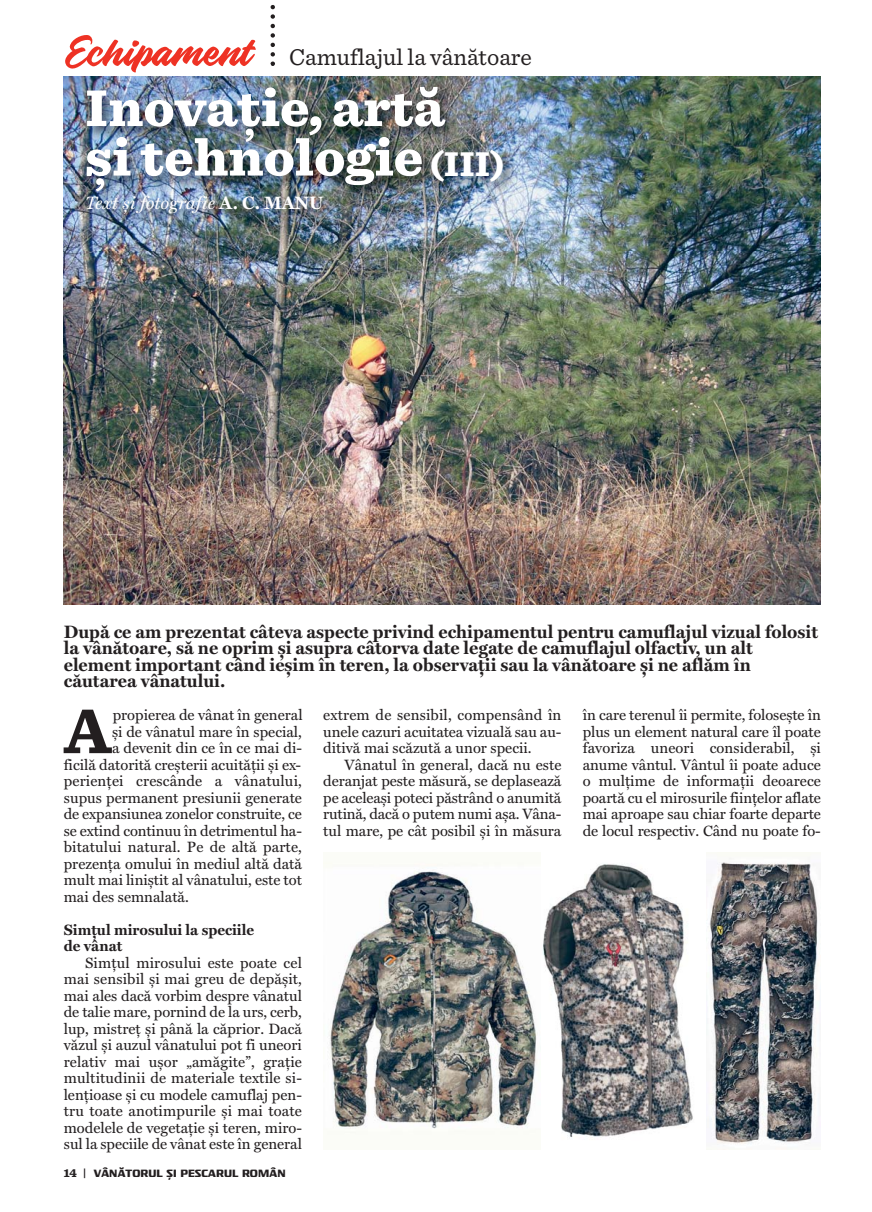
<style>
.page{position:relative;width:872px;height:1212px;background:#fff}
.page>*{position:absolute;margin:0;border:0;box-sizing:border-box;transform-origin:0 0}
.t1{font:700 65.7px "Sentinel Rom";color:#231f20}
.t2{font:900 54px/49.5px "Sentinel Rom";color:#fff}
.t3{font:54px "Knight Brush";color:#ee3224}
.t4{font:24px "Sentinel Rom";color:#231f20}
.t5{font:700 18px/16.5px "Miller Text";color:#231f20}
.t6{font:italic 18px "Miller Text";color:#fff}
.t7{font:15px/16.5px "Miller Text";color:#231f20;text-align:justify}
.t8{font:700 15px/16.5px "Miller Text";color:#231f20}
.t9{font:700 10.5px "Isotope";letter-spacing:-.05em;color:#231f20}
.s1{font-size:36px}
.s2{font-weight:700;font-style:normal}
.s3{font-family:"Sentinel Rom";font-weight:900;font-size:12px}
.s4{font-family:"Sentinel Rom";font-weight:900}
</style>
<div class="page">
<img style="left:64px;top:77px;width:757px;height:528px">
<img style="left:76px;top:76px;width:745px;height:1px">
<img style="left:76px;top:77px;width:745px;height:173px">
<svg style="left:270px;top:5px;width:5px;height:61px"></svg>
<img style="left:323px;top:863px;width:214px;height:270px">
<img style="left:543px;top:864px;width:150px;height:274px">
<img style="left:706px;top:852px;width:115px;height:292px">
<h2 class="t3" style="left:64px;top:16px;width:189px">Echipament</h2>
<h3 class="t4" style="left:289px;top:48px;width:244px">Camuflajul la vânătoare</h3>
<h2 class="t2" style="left:85px;top:87px;width:421px">Inovație, artă<br>și tehnologie <span class="s1">(III)</span></h2>
<p class="t6" style="left:85px;top:195px;width:240px">Text și fotografie <span class="s2">A. C. MANU</span></p>
<p class="t5" style="left:64px;top:625px;width:755px">După ce am prezentat câteva aspecte privind echipamentul pentru camuflajul vizual folosit la vânătoare, să ne oprim și asupra câtorva date legate de camuflajul olfactiv, un alt element important când ieșim în teren, la observații sau la vânătoare și ne aflăm în căutarea vânatului.</p>
<h1 class="t1" style="left:64px;top:708px;width:50px">A</h1>
<p class="t7" style="left:113px;top:708px;width:191px">propierea de vânat în general</p>
<p class="t7" style="left:112px;top:724px;width:191px">și de vânatul mare în special,</p>
<p class="t7" style="left:112px;top:741px;width:191px">a devenit din ce în ce mai di-</p>
<p class="t7" style="left:64px;top:757px;width:239px">ficilă datorită creșterii acuității și ex-</p>
<p class="t7" style="left:64px;top:774px;width:240px">perienței crescânde a vânatului,</p>
<p class="t7" style="left:64px;top:790px;width:240px">supus permanent presiunii generate</p>
<p class="t7" style="left:64px;top:807px;width:240px">de expansiunea zonelor construite, ce</p>
<p class="t7" style="left:64px;top:823px;width:240px">se extind continuu în detrimentul ha-</p>
<p class="t7" style="left:64px;top:840px;width:240px">bitatului natural. Pe de altă parte,</p>
<p class="t7" style="left:64px;top:856px;width:240px">prezența omului în mediul altă dată</p>
<p class="t7" style="left:64px;top:873px;width:240px">mult mai liniștit al vânatului, este tot</p>
<p class="t7" style="left:64px;top:889px;width:126px">mai des semnalată.</p>
<p class="t8" style="left:64px;top:922px;width:192px">Simțul mirosului la speciile de vânat</p>
<p class="t7" style="left:64px;top:955px;width:240px;text-indent:21px">Simțul mirosului este poate cel mai sensibil și mai greu de depășit, mai ales dacă vorbim despre vânatul de talie mare, pornind de la urs, cerb, lup, mistreț și până la căprior. Dacă văzul și auzul vânatului pot fi uneori relativ mai ușor „amăgite”, grație multitudinii de materiale textile si&shy;lențioase și cu modele camuflaj pen&shy;tru toate anotimpurile și mai toate modelele de vegetație și teren, miro&shy;sul la speciile de vânat este în general</p>
<p class="t9" style="left:64px;top:1169px;width:224px"><span class="s3">14</span> <span class="s4">|</span> VÂNĂTORUL ȘI PESCARUL ROMÂN</p>
<p class="t7" style="left:323px;top:708px;width:240px">extrem de sensibil, compensând în unele cazuri acuitatea vizuală sau au&shy;ditivă mai scăzută a unor specii.</p>
<p class="t7" style="left:323px;top:757px;width:240px;text-indent:21px">Vânatul în general, dacă nu este deranjat peste măsură, se deplasează pe aceleași poteci păstrând o anumită rutină, dacă o putem numi așa. Vâna&shy;tul mare, pe cât posibil și în măsura</p>
<p class="t7" style="left:583px;top:708px;width:240px">în care terenul îi permite, folosește în plus un element natural care îl poate favoriza uneori considerabil, și anume vântul. Vântul îi poate aduce o mulțime de informații deoarece poartă cu el mirosurile ființelor aflate mai aproape sau chiar foarte departe de locul respectiv. Când nu poate fo-</p>
</div>
